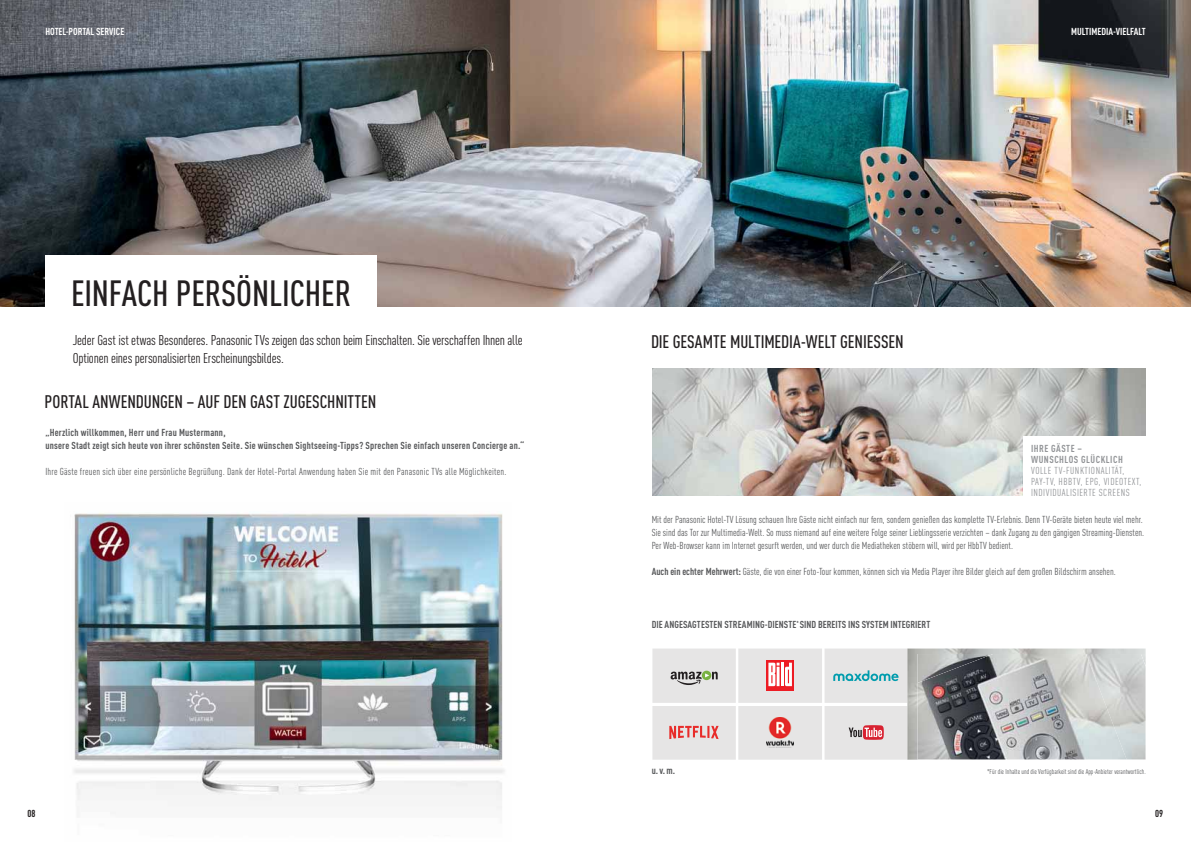
<style>
.page{position:relative;width:1191px;height:842px;background:#fff}
.page>*{position:absolute;margin:0;border:0;box-sizing:border-box;transform-origin:0 0}
.t1{font:500 condensed 36px "DIN Pro";letter-spacing:-.005em;color:#231f20}
.t2{font:500 18px "DIN Cond";letter-spacing:-.005em;color:#231f20}
.t3{font:14px/18px "DIN Cond";letter-spacing:-.015em;color:#231f20}
.t4{font:10px/13px "DIN Cond";color:#58595b}
.t5{font:700 10px/13px "DIN Cond";letter-spacing:.02em;color:#58595b}
.t6{font:10px "DIN Cond";letter-spacing:.02em;color:#58595b}
.t7{font:10px/11px "DIN Cond";letter-spacing:.05em;color:#939598}
.t8{font:700 10px "DIN Cond";color:#58595b}
.t9{font:700 10px "DIN Cond";color:#fff}
.t10{font:700 10px/11px "DIN Cond";letter-spacing:.05em;color:#939598}
.t11{font:700 10px "DIN Cond";color:#231f20}
.t12{font:7px "DIN Cond";color:#58595b}
.s1{font-weight:700}
</style>
<div class="page">
<img style="left:0;top:0;width:1191px;height:306px">
<img style="left:652px;top:369px;width:493px;height:127px">
<svg style="left:652px;top:648px;width:255px;height:112px;background:#e3dddd"></svg>
<img style="left:766px;top:717px;width:28px;height:31px">
<hr style="left:822px;top:644px;width:2px;height:120px;background:#fff">
<img style="left:907px;top:648px;width:238px;height:112px">
<img style="left:1126px;top:666px;width:19px;height:94px">
<img style="left:917px;top:654px;width:209px;height:106px">
<img style="left:74px;top:513px;width:431px;height:296px">
<div style="left:45px;top:255px;width:332px;height:77px;background:#fff"></div>
<div style="left:1022px;top:436px;width:135px;height:68px;background:#fff"></div>
<p class="t9" style="left:45px;top:28px;width:80px">HOTEL-PORTAL SERVICE</p>
<p class="t9" style="left:1071px;top:28px;width:76px">MULTIMEDIA-VIELFALT</p>
<h1 class="t1" style="left:71px;top:273px;width:281px">EINFACH PERSÖNLICHER</h1>
<h3 class="t3" style="left:73px;top:333px;width:451px">Jeder Gast ist etwas Besonderes. Panasonic TVs zeigen das schon beim Einschalten. Sie verschaffen Ihnen alle<br>Optionen eines personalisierten Erscheinungsbildes.</h3>
<h2 class="t2" style="left:45px;top:395px;width:333px">PORTAL ANWENDUNGEN – AUF DEN GAST ZUGESCHNITTEN</h2>
<p class="t5" style="left:45px;top:427px;width:480px">„Herzlich willkommen, Herr und Frau Mustermann,<br>unsere Stadt zeigt sich heute von ihrer schönsten Seite. Sie wünschen Sightseeing-Tipps? Sprechen Sie einfach unseren Concierge an.“</p>
<p class="t6" style="left:45px;top:468px;width:462px">Ihre Gäste freuen sich über eine persönliche Begrüßung. Dank der Hotel-Portal Anwendung haben Sie mit den Panasonic TVs alle Möglichkeiten.</p>
<h2 class="t2" style="left:651px;top:335px;width:254px">DIE GESAMTE MULTIMEDIA-WELT GENIESSEN</h2>
<p class="t10" style="left:1031px;top:444px;width:93px">IHRE GÄSTE –<br>WUNSCHLOS GLÜCKLICH</p>
<p class="t7" style="left:1031px;top:466px;width:112px">VOLLE TV-FUNKTIONALITÄT,<br>PAY-TV, HBBTV, EPG, VIDEOTEXT,<br>INDIVIDUALISIERTE SCREENS</p>
<p class="t4" style="left:651px;top:514px;width:494px">Mit der Panasonic Hotel-TV Lösung schauen Ihre Gäste nicht einfach nur fern, sondern genießen das komplette TV-Erlebnis. Denn TV-Geräte bieten heute viel mehr.<br>Sie sind das Tor zur Multimedia-Welt. So muss niemand auf eine weitere Folge seiner Lieblingsserie verzichten – dank Zugang zu den gängigen Streaming-Diensten.<br>Per Web-Browser kann im Internet gesurft werden, und wer durch die Mediatheken stöbern will, wird per HbbTV bedient.</p>
<p class="t4" style="left:651px;top:566px;width:465px"><span class="s1">Auch ein echter Mehrwert:</span> Gäste, die von einer Foto-Tour kommen, können sich via Media Player ihre Bilder gleich auf dem großen Bildschirm ansehen.</p>
<p class="t8" style="left:651px;top:621px;width:280px">DIE ANGESAGTESTEN STREAMING-DIENSTE<sup>*</sup> SIND BEREITS INS SYSTEM INTEGRIERT</p>
<p class="t5" style="left:651px;top:765px;width:25px">u. v. m.</p>
<p class="t12" style="left:987px;top:768px;width:160px">*Für die Inhalte und die Verfügbarkeit sind die App-Anbieter verantwortlich.</p>
<p class="t11" style="left:27px;top:809px;width:10px">08</p>
<p class="t11" style="left:1155px;top:809px;width:10px">09</p>
</div>
